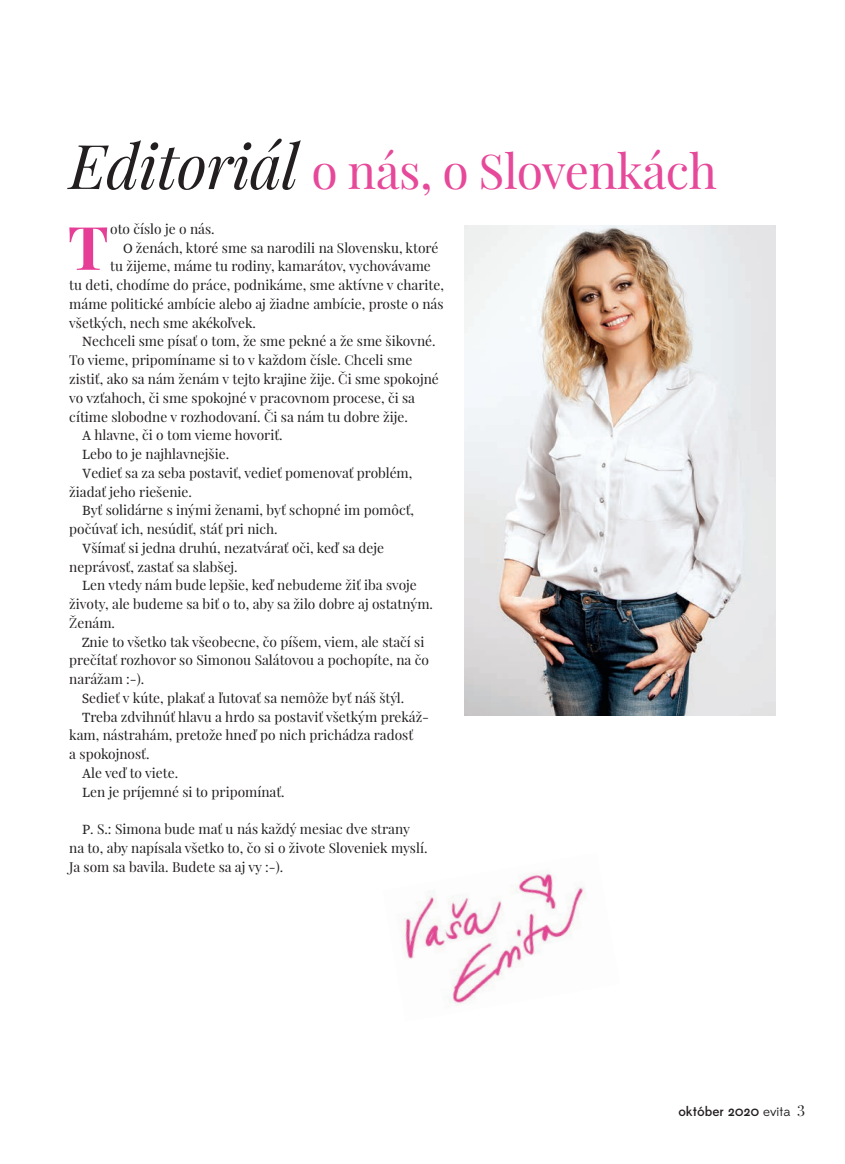
<style>
.page{position:relative;width:845px;height:1164px;background:#fff}
.page>*{position:absolute;margin:0;border:0;box-sizing:border-box;transform-origin:0 0}
.t1{font:700 60px "Playfair Display";color:#e63e97}
.t2{font:48px "Playfair Display";letter-spacing:-.01em;color:#e7499a}
.t3{font:13.65px/18.8px "Playfair Display";color:#231f20}
.t4{font:500 13.5px "Edmondsans";color:#231f20}
.s1{font-style:italic;font-size:61.5px;color:#231f20}
.s2{font-family:"Source Serif Pro"}
.s3{font-weight:400}
.s4{font-family:"Playfair Display";font-weight:400;font-size:15px}
</style>
<div class="page">
<img style="left:403px;top:872px;width:182px;height:132px">
<img style="left:464px;top:225px;width:311px;height:490px">
<h2 class="t2" style="left:69px;top:148px;width:649px"><span class="s1">Editoriál</span> o nás, o Slovenkách</h2>
<h1 class="t1" style="left:68px;top:219px;width:42px">T</h1>
<p class="t3" style="left:110px;top:220px;width:106px">oto číslo je o nás.</p>
<p class="t3" style="left:123px;top:239px;width:317px"><span class="s2">O</span> ženách, ktoré sme sa narodili na Slovensku, ktoré</p>
<p class="t3" style="left:110px;top:258px;width:322px">tu žijeme, máme tu rodiny, kamarátov, vychovávame</p>
<p class="t3" style="left:69px;top:277px;width:376px">tu deti, chodíme do práce, podnikáme, sme aktívne v charite,</p>
<p class="t3" style="left:69px;top:295px;width:376px">máme politické ambície alebo aj žiadne ambície, proste o nás</p>
<p class="t3" style="left:69px;top:314px;width:188px">všetkých, nech sme akékoľvek.</p>
<p class="t3" style="left:82px;top:333px;width:355px"><span class="s2">N</span>echceli sme písať o tom, že sme pekné a že sme šikovné.</p>
<p class="t3" style="left:69px;top:352px;width:344px">To vieme, pripomíname si to v každom čísle. Chceli sme</p>
<p class="t3" style="left:69px;top:370px;width:371px">zistiť, ako sa nám ženám v tejto krajine žije. Či sme spokojné</p>
<p class="t3" style="left:69px;top:389px;width:347px">vo vzťahoch, či sme spokojné v pracovnom procese, či sa</p>
<p class="t3" style="left:69px;top:408px;width:340px">cítime slobodne v rozhodovaní. Či sa nám tu dobre žije.</p>
<p class="t3" style="left:82px;top:427px;width:202px"><span class="s2">A</span> hlavne, či o tom vieme hovoriť.</p>
<p class="t3" style="left:82px;top:445px;width:148px"><span class="s2">L</span>ebo to je najhlavnejšie.</p>
<p class="t3" style="left:82px;top:464px;width:332px"><span class="s2">V</span>edieť sa za seba postaviť, vedieť pomenovať problém,</p>
<p class="t3" style="left:69px;top:483px;width:124px">žiadať jeho riešenie.</p>
<p class="t3" style="left:82px;top:502px;width:333px"><span class="s2">B</span>yť solidárne s inými ženami, byť schopné im pomôcť,</p>
<p class="t3" style="left:69px;top:520px;width:210px">počúvať ich, nesúdiť, stáť pri nich.</p>
<p class="t3" style="left:82px;top:539px;width:303px"><span class="s2">V</span>šímať si jedna druhú, nezatvárať oči, keď sa deje</p>
<p class="t3" style="left:69px;top:558px;width:170px">neprávosť, zastať sa slabšej.</p>
<p class="t3" style="left:82px;top:577px;width:336px"><span class="s2">L</span>en vtedy nám bude lepšie, keď nebudeme žiť iba svoje</p>
<p class="t3" style="left:69px;top:595px;width:365px">životy, ale budeme sa biť o to, aby sa žilo dobre aj ostatným.</p>
<p class="t3" style="left:69px;top:614px;width:47px">Ženám.</p>
<p class="t3" style="left:82px;top:633px;width:344px"><span class="s2">Z</span>nie to všetko tak všeobecne, čo píšem, viem, ale stačí si</p>
<p class="t3" style="left:69px;top:652px;width:361px">prečítať rozhovor so Simonou Salátovou a pochopíte, na čo</p>
<p class="t3" style="left:69px;top:670px;width:76px">narážam :-).</p>
<p class="t3" style="left:82px;top:689px;width:324px"><span class="s2">S</span>edieť v kúte, plakať a ľutovať sa nemôže byť náš štýl.</p>
<p class="t3" style="left:82px;top:708px;width:348px"><span class="s2">T</span>reba zdvihnúť hlavu a hrdo sa postaviť všetkým prekáž-</p>
<p class="t3" style="left:69px;top:727px;width:345px">kam, nástrahám, pretože hneď po nich prichádza radosť</p>
<p class="t3" style="left:69px;top:745px;width:82px">a spokojnosť.</p>
<p class="t3" style="left:82px;top:764px;width:98px"><span class="s2">A</span>le veď to viete.</p>
<p class="t3" style="left:82px;top:783px;width:204px"><span class="s2">L</span>en je príjemné si to pripomínať.</p>
<p class="t3" style="left:69px;top:820px;width:359px;text-indent:13px"><span class="s2">P</span>. S.: Simona bude mať u nás každý mesiac dve strany na to, aby napísala všetko to, čo si o živote Sloveniek myslí.<br>Ja som sa bavila. Budete sa aj vy :-).</p>
<p class="t4" style="left:678px;top:1104px;width:128px">október 2020 <span class="s3">evita</span> <span class="s4">3</span></p>
</div>
